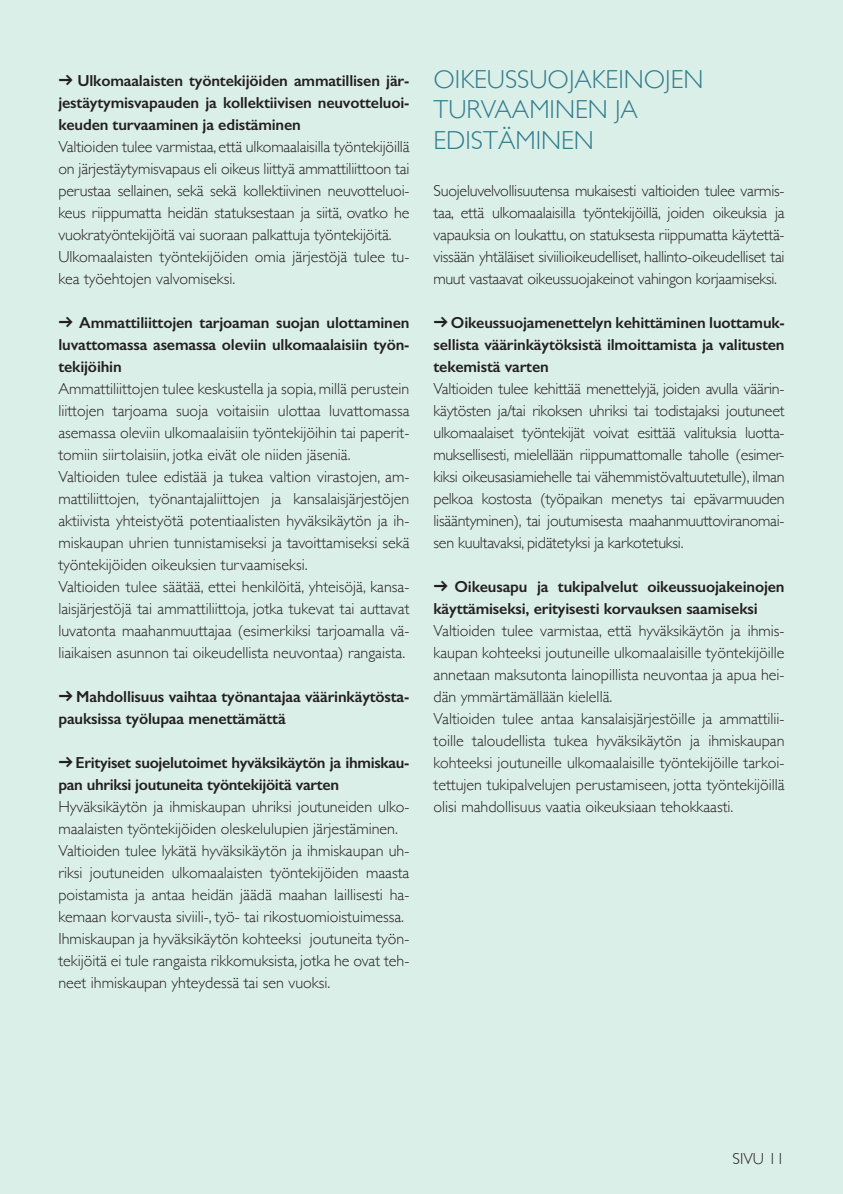
<style>
.page{position:relative;width:843px;height:1194px;background:#fff}
.page>*{position:absolute;margin:0;border:0;box-sizing:border-box;transform-origin:0 0}
.podtytul{font:300 26px/30px "Gill Sans";color:#327d8d}
._1_akapit{font:300 16px/22px "Gill Sans";color:#231f20;text-align:justify}
._1_akapit-2{font:600 16px/22px "Gill Sans";letter-spacing:-.01em;color:#231f20;text-align:justify}
.s1{font-family:"Ronnia";font-weight:700}
</style>
<div class="page">
<div style="left:0;top:0;width:842px;height:1194px;background:#dbefe9"></div>
<p class="_1_akapit-2" style="left:58px;top:69px;width:352px"><span class="s1">d</span> Ulkomaalaisten työntekijöiden ammatillisen jär&shy;jestäytymisvapauden ja kollektiivisen neuvotteluoi&shy;keuden turvaaminen ja edistäminen</p>
<p class="_1_akapit" style="left:58px;top:135px;width:352px">Valtioiden tulee varmistaa, että ulkomaalaisilla työntekijöillä on järjestäytymisvapaus eli oikeus liittyä ammattiliittoon tai perustaa sellainen, sekä sekä kollektiivinen neuvotteluoi&shy;keus riippumatta heidän statuksestaan ja siitä, ovatko he vuokratyöntekijöitä vai suoraan palkattuja työntekijöitä.</p>
<p class="_1_akapit" style="left:58px;top:245px;width:352px">Ulkomaalaisten työntekijöiden omia järjestöjä tulee tu&shy;kea työehtojen valvomiseksi.</p>
<p class="_1_akapit-2" style="left:58px;top:311px;width:352px"><span class="s1">d</span> Ammattiliittojen tarjoaman suojan ulottaminen luvattomassa asemassa oleviin ulkomaalaisiin työn&shy;tekijöihin</p>
<p class="_1_akapit" style="left:58px;top:377px;width:352px">Ammattiliittojen tulee keskustella ja sopia, millä perustein liittojen tarjoama suoja voitaisiin ulottaa luvattomassa asemassa oleviin ulkomaalaisiin työntekijöihin tai paperit&shy;tomiin siirtolaisiin, jotka eivät ole niiden jäseniä.</p>
<p class="_1_akapit" style="left:58px;top:465px;width:352px">Valtioiden tulee edistää ja tukea valtion virastojen, am&shy;mattiliittojen, työnantajaliittojen ja kansalaisjärjestöjen aktiivista yhteistyötä potentiaalisten hyväksikäytön ja ih&shy;miskaupan uhrien tunnistamiseksi ja tavoittamiseksi sekä työntekijöiden oikeuksien turvaamiseksi.</p>
<p class="_1_akapit" style="left:58px;top:575px;width:352px">Valtioiden tulee säätää, ettei henkilöitä, yhteisöjä, kansa&shy;laisjärjestöjä tai ammattiliittoja, jotka tukevat tai auttavat luvatonta maahanmuuttajaa (esimerkiksi tarjoamalla vä&shy;liaikaisen asunnon tai oikeudellista neuvontaa) rangaista.</p>
<p class="_1_akapit-2" style="left:58px;top:685px;width:352px"><span class="s1">d</span> Mahdollisuus vaihtaa työnantajaa väärinkäytösta&shy;pauksissa työlupaa menettämättä</p>
<p class="_1_akapit-2" style="left:58px;top:751px;width:352px"><span class="s1">d</span> Erityiset suojelutoimet hyväksikäytön ja ihmiskau&shy;pan uhriksi joutuneita työntekijöitä varten</p>
<p class="_1_akapit" style="left:58px;top:795px;width:352px">Hyväksikäytön ja ihmiskaupan uhriksi joutuneiden ulko&shy;maalaisten työntekijöiden oleskelulupien järjestäminen.</p>
<p class="_1_akapit" style="left:58px;top:839px;width:352px">Valtioiden tulee lykätä hyväksikäytön ja ihmiskaupan uh&shy;riksi joutuneiden ulkomaalaisten työntekijöiden maasta poistamista ja antaa heidän jäädä maahan laillisesti ha&shy;kemaan korvausta siviili-, työ- tai rikostuomioistuimessa.</p>
<p class="_1_akapit" style="left:58px;top:927px;width:352px">Ihmiskaupan ja hyväksikäytön kohteeksi joutuneita työn&shy;tekijöitä ei tule rangaista rikkomuksista, jotka he ovat teh&shy;neet ihmiskaupan yhteydessä tai sen vuoksi.</p>
<p class="podtytul" style="left:433px;top:64px;width:271px">OIKEUSSUOJAKEINOJEN<br>TURVAAMINEN JA<br>EDISTÄMINEN</p>
<p class="_1_akapit" style="left:433px;top:179px;width:352px">Suojeluvelvollisuutensa mukaisesti valtioiden tulee varmis&shy;taa, että ulkomaalaisilla työntekijöillä, joiden oikeuksia ja vapauksia on loukattu, on statuksesta riippumatta käytettä&shy;vissään yhtäläiset siviilioikeudelliset, hallinto-oikeudelliset tai muut vastaavat oikeussuojakeinot vahingon korjaamiseksi.</p>
<p class="_1_akapit-2" style="left:433px;top:311px;width:352px"><span class="s1">d</span> Oikeussuojamenettelyn kehittäminen luottamuk&shy;sellista väärinkäytöksistä ilmoittamista ja valitusten tekemistä varten</p>
<p class="_1_akapit" style="left:433px;top:377px;width:352px">Valtioiden tulee kehittää menettelyjä, joiden avulla väärin&shy;käytösten ja/tai rikoksen uhriksi tai todistajaksi joutuneet ulkomaalaiset työntekijät voivat esittää valituksia luotta&shy;muksellisesti, mielellään riippumattomalle taholle (esimer&shy;kiksi oikeusasiamiehelle tai vähemmistövaltuutetulle), ilman pelkoa kostosta (työpaikan menetys tai epävarmuuden lisääntyminen), tai joutumisesta maahanmuuttoviranomai&shy;sen kuultavaksi, pidätetyksi ja karkotetuksi.</p>
<p class="_1_akapit-2" style="left:433px;top:575px;width:352px"><span class="s1">d</span> Oikeusapu ja tukipalvelut oikeussuojakeinojen käyttämiseksi, erityisesti korvauksen saamiseksi</p>
<p class="_1_akapit" style="left:433px;top:619px;width:352px">Valtioiden tulee varmistaa, että hyväksikäytön ja ihmis&shy;kaupan kohteeksi joutuneille ulkomaalaisille työntekijöille annetaan maksutonta lainopillista neuvontaa ja apua hei&shy;dän ymmärtämällään kielellä.</p>
<p class="_1_akapit" style="left:433px;top:707px;width:352px">Valtioiden tulee antaa kansalaisjärjestöille ja ammattilii&shy;toille taloudellista tukea hyväksikäytön ja ihmiskaupan kohteeksi joutuneille ulkomaalaisille työntekijöille tarkoi&shy;tettujen tukipalvelujen perustamiseen, jotta työntekijöillä olisi mahdollisuus vaatia oikeuksiaan tehokkaasti.</p>
<p class="_1_akapit" style="left:732px;top:1147px;width:53px">SIVU 11</p>
</div>
